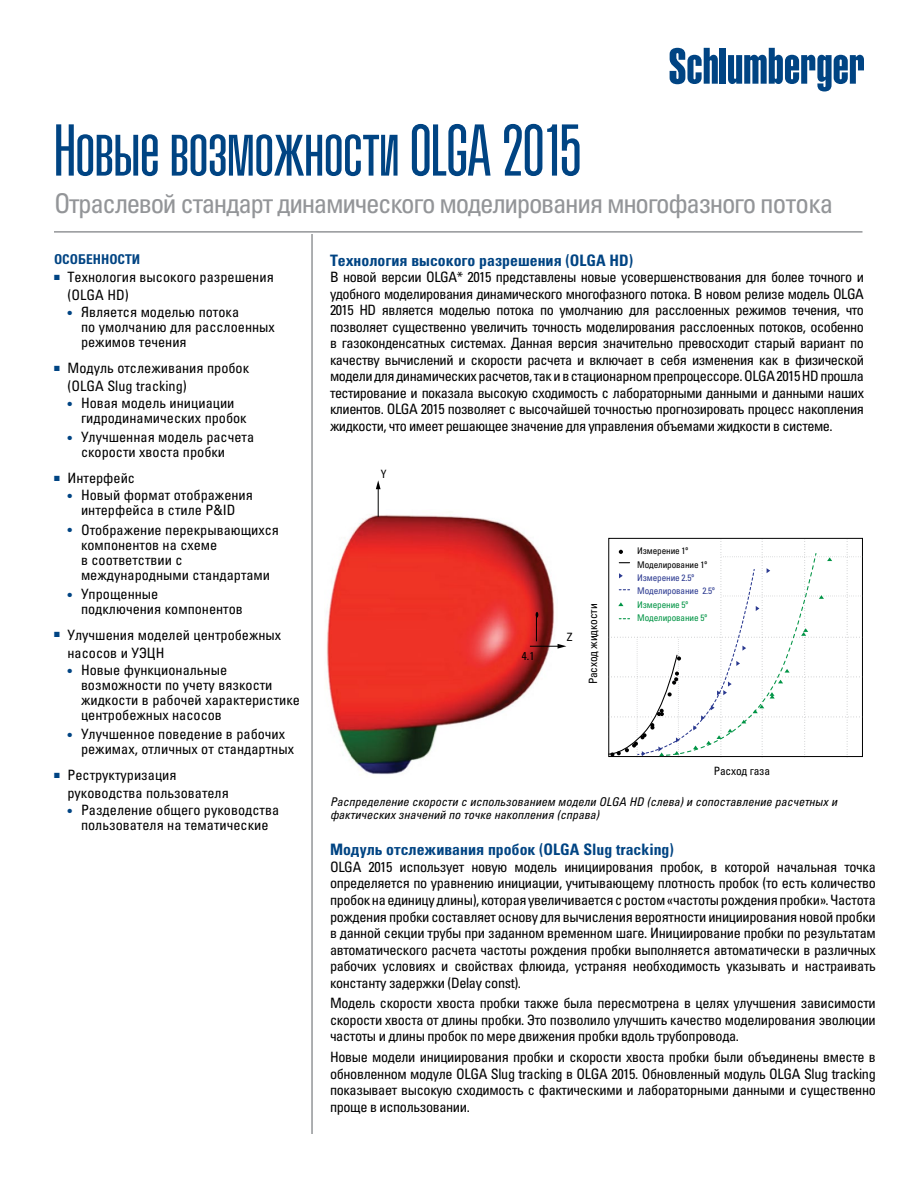
<style>
.page{position:relative;width:918px;height:1188px;background:#fff}
.page>*{position:absolute;margin:0;border:0;box-sizing:border-box;transform-origin:0 0}
.t1{font:300 72px "Schlumberger R Con";letter-spacing:-.04em;color:#004483}
.t2{font:condensed 27px "Univers LTCYR 57";letter-spacing:-.05em;color:#939598}
.t3{font:15.75px "Univers LTCYR 67 Bold Cond";color:#004483}
.t4{font:condensed 14.25px/16.5px "Univers LTCYR 57";color:#000}
.t5{font:13.5px "Univers LTCYR 67 Bold Cond";color:#004483}
.t6{font:12px/13.5px "Univers LTCYR 57 Condensed Obl";color:#000}
.t7{font:condensed 11.4px "Univers LTCYR 57";letter-spacing:-.015em;color:#000}
.t8{font:condensed 9.15px/13.4px "Univers LTCYR 57";letter-spacing:-.015em;color:#2b3990}
.t9{font:condensed 9.15px "Univers LTCYR 57";letter-spacing:-.015em;color:#000}
.s1{color:#2a3990}
.s2{color:#009444}
.s3{color:#009445}
</style>
<div class="page">
<img style="left:326px;top:514px;width:228px;height:261px">
<svg style="left:376px;top:480px;width:5px;height:37px"></svg>
<svg style="left:608px;top:539px;width:255px;height:219px"></svg>
<svg style="left:530px;top:612px;width:36px;height:37px"></svg>
<div style="left:720px;top:48px;width:6px;height:36px;background:#004483"></div>
<svg style="left:728px;top:48px;width:136px;height:44px"></svg>
<svg style="left:670px;top:48px;width:48px;height:36px"></svg>
<hr style="left:54px;top:231px;width:808px;height:2px;background:#939598">
<hr style="left:311px;top:234px;width:2px;height:900px;background:#939598">
<h1 class="t1" style="left:54px;top:116px;width:530px">Новые возможности OLGA 2015</h1>
<h2 class="t2" style="left:54px;top:186px;width:781px">Отраслевой стандарт динамического моделирования многофазного потока</h2>
<p class="t5" style="left:54px;top:251px;width:88px">ОСОБЕННОСТИ</p>
<p class="t4" style="left:68px;top:267px;width:208px;line-height:18px;text-indent:-13px"><sup>■</sup> Технология высокого разрешения (OLGA HD)</p>
<p class="t4" style="left:81px;top:304px;width:195px;line-height:15px;text-indent:-13px"><sup>●</sup> Является моделью потока<br>по умолчанию для расслоенных режимов течения</p>
<p class="t4" style="left:68px;top:358px;width:183px;line-height:18px;text-indent:-13px"><sup>■</sup> Модуль отслеживания пробок (OLGA Slug tracking)</p>
<p class="t4" style="left:81px;top:395px;width:167px;line-height:15px;text-indent:-13px"><sup>●</sup> Новая модель инициации гидродинамических пробок</p>
<p class="t4" style="left:81px;top:429px;width:175px;line-height:15px;text-indent:-13px"><sup>●</sup> Улучшенная модель расчета скорости хвоста пробки</p>
<p class="t4" style="left:54px;top:469px;width:83px"><sup>■</sup> Интерфейс</p>
<p class="t4" style="left:68px;top:487px;width:187px;line-height:15px;text-align:center"><sup>●</sup> Новый формат отображения интерфейса в стиле P&amp;ID</p>
<p class="t4" style="left:81px;top:522px;width:200px;line-height:15px;text-indent:-13px"><sup>●</sup> Отображение перекрывающихся компонентов на схеме<br>в соответствии с международными стандартами</p>
<p class="t4" style="left:81px;top:586px;width:163px;line-height:15px;text-indent:-13px"><sup>●</sup> Упрощенные<br>подключения компонентов</p>
<p class="t4" style="left:68px;top:625px;width:215px;line-height:18px;text-indent:-13px"><sup>■</sup> Улучшения моделей центробежных насосов и УЭЦН</p>
<p class="t4" style="left:81px;top:662px;width:221px;line-height:15px;text-indent:-13px"><sup>●</sup> Новые функциональные возможности по учету вязкости жидкости в рабочей характеристике центробежных насосов</p>
<p class="t4" style="left:81px;top:726px;width:215px;line-height:15px;text-indent:-13px"><sup>●</sup> Улучшенное поведение в рабочих режимах, отличных от стандартных</p>
<p class="t4" style="left:68px;top:766px;width:163px;line-height:18px;text-indent:-13px"><sup>■</sup> Реструктуризация руководства пользователя</p>
<p class="t4" style="left:68px;top:802px;width:213px;line-height:15px;text-align:center"><sup>●</sup> Разделение общего руководства пользователя на тематические</p>
<p class="t3" style="left:330px;top:251px;width:305px">Технология высокого разрешения (OLGA HD)</p>
<p class="t4" style="left:330px;top:269px;width:536px;text-align:justify">В новой версии OLGA* 2015 представлены новые усовершенствования для более точного и удобного моделирования динамического многофазного потока. В новом релизе модель OLGA 2015 HD является моделью потока по умолчанию для расслоенных режимов течения, что позволяет существенно увеличить точность моделирования расслоенных потоков, особенно в газоконденсатных системах. Данная версия значительно превосходит старый вариант по качеству вычислений и скорости расчета и включает в себя изменения как в физической модели для динамических расчетов, так и в стационарном препроцессоре. OLGA 2015 HD прошла тестирование и показала высокую сходимость с лабораторными данными и данными наших клиентов. OLGA 2015 позволяет с высочайшей точностью прогнозировать процесс накопления жидкости, что имеет решающее значение для управления объемами жидкости в системе.</p>
<p class="t7" style="left:381px;top:466px;width:7px">Y</p>
<p class="t7" style="left:522px;top:649px;width:14px">4.1</p>
<p class="t7" style="left:567px;top:629px;width:7px">Z</p>
<p class="t7" style="left:586px;top:684px;width:82px;rotate:-90deg">Расход жидкости</p>
<p class="t9" style="left:637px;top:545px;width:53px">Измерение 1º</p>
<p class="t9" style="left:637px;top:559px;width:71px">Моделирование 1º</p>
<p class="t8" style="left:637px;top:571px;width:79px">Измерение 2.5º<br>Моделирование 2.5<span class="s1">º<br></span><span class="s2">Измерение 5º<br>Моделирование 5</span><span class="s3">º</span></p>
<p class="t7" style="left:714px;top:763px;width:58px">Расход газа</p>
<p class="t6" style="left:330px;top:794px;width:509px">Распределение скорости с использованием модели OLGA HD (слева) и сопоставление расчетных и фактических значений по точке накопления (справа)</p>
<p class="t3" style="left:330px;top:840px;width:345px">Модуль отслеживания пробок (OLGA Slug tracking)</p>
<p class="t4" style="left:330px;top:858px;width:547px;text-align:justify">OLGA 2015 использует новую модель инициирования пробок, в которой начальная точка определяется по уравнению инициации, учитывающему плотность пробок (то есть количество пробок на единицу длины), которая увеличивается с ростом «частоты рождения пробки». Частота рождения пробки составляет основу для вычисления вероятности инициирования новой пробки в данной секции трубы при заданном временном шаге. Инициирование пробки по результатам автоматического расчета частоты рождения пробки выполняется автоматически в различных рабочих условиях и свойствах флюида, устраняя необходимость указывать и настраивать константу задержки (Delay const).</p>
<p class="t4" style="left:330px;top:995px;width:547px;text-align:justify">Модель скорости хвоста пробки также была пересмотрена в целях улучшения зависимости скорости хвоста от длины пробки. Это позволило улучшить качество моделирования эволюции частоты и длины пробок по мере движения пробки вдоль трубопровода.</p>
<p class="t4" style="left:330px;top:1048px;width:547px;text-align:justify">Новые модели инициирования пробки и скорости хвоста пробки были объединены вместе в обновленном модуле OLGA Slug tracking в OLGA 2015. Обновленный модуль OLGA Slug tracking показывает высокую сходимость с фактическими и лабораторными данными и существенно проще в использовании.</p>
</div>
